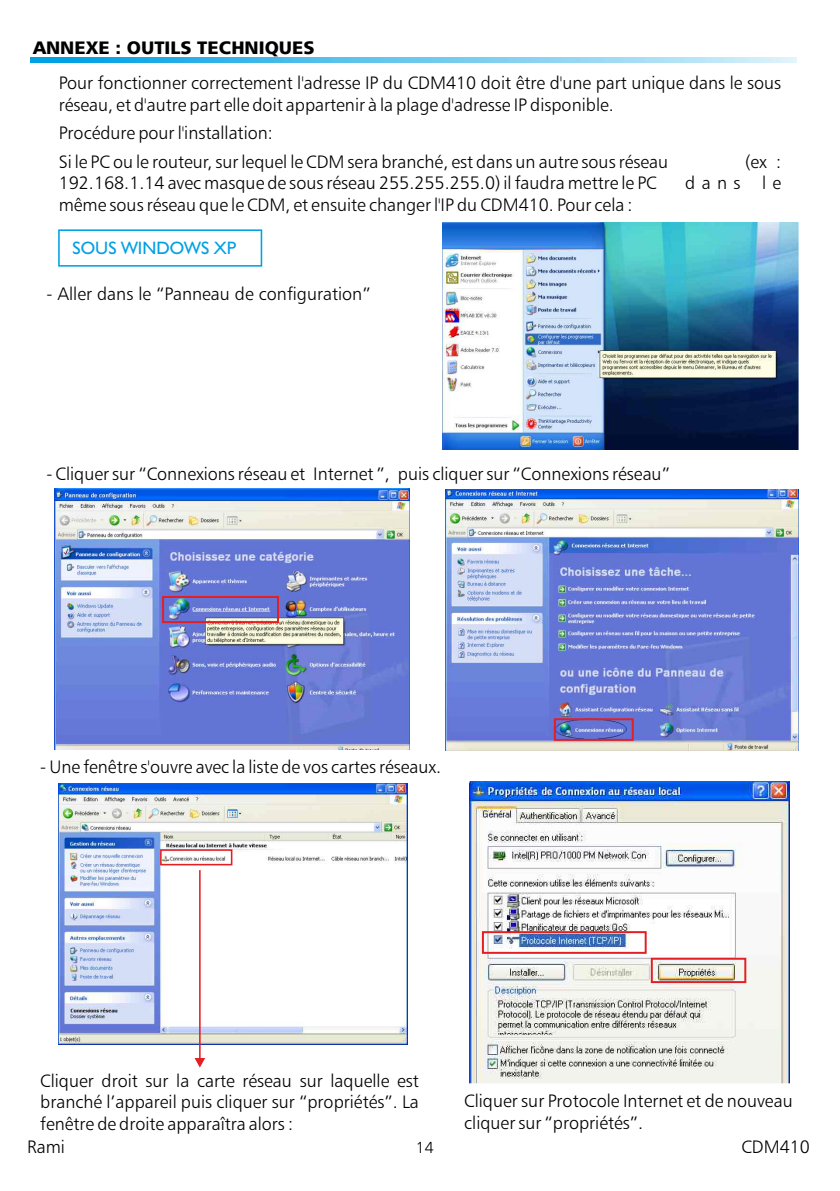
<style>
.page{position:relative;width:840px;height:1191px;background:#fff}
.page>*{position:absolute;margin:0;border:0;box-sizing:border-box;transform-origin:0 0}
.t1{font:18px/21.6px "Humanist 777 BT Light B";color:#000}
.t2{font:18px "Humanist 777 BT Black B";color:#000}
.t3{font:18px "Humanist 521 BT";color:#00a1e3}
.t4{font:16px "Humanist 777 BT Light B";color:#000}
</style>
<div class="page">
<svg style="left:30px;top:57px;width:766px;height:5px;background:#69c7ee"></svg>
<img style="left:54px;top:488px;width:355px;height:261px">
<div style="left:162px;top:596px;width:117px;height:27px;border:2px solid #e31f24"></div>
<img style="left:445px;top:489px;width:353px;height:261px">
<div style="left:553px;top:718px;width:80px;height:23px;border:2px solid #e31f24"></div>
<img style="left:58px;top:783px;width:349px;height:261px">
<div style="left:160px;top:849px;width:72px;height:16px;border:2px solid #e31f24"></div>
<svg style="left:194px;top:870px;width:11px;height:197px"></svg>
<img style="left:469px;top:782px;width:319px;height:300px">
<svg style="left:469px;top:1082px;width:321px;height:2px"></svg>
<div style="left:481px;top:931px;width:165px;height:22px;border:2px solid #e31f24"></div>
<div style="left:650px;top:957px;width:95px;height:26px;border:2px solid #e31f24"></div>
<img style="left:442px;top:222px;width:356px;height:227px">
<div style="left:58px;top:229px;width:204px;height:38px;border:2px solid #00a1e3"></div>
<p class="t2" style="left:33px;top:40px;width:283px">ANNEXE : OUTILS TECHNIQUES</p>
<p class="t1" style="left:59px;top:74px;width:723px">Pour fonctionner correctement l'adresse IP du CDM410 doit être d'une part unique dans le sous réseau, et d'autre part elle doit appartenir à la plage d'adresse IP disponible.</p>
<p class="t1" style="left:59px;top:120px;width:610px;line-height:28.8px">Procédure pour l'installation:<br>Si le PC ou le routeur, sur lequel le CDM sera branché, est dans un autre sous réseau</p>
<p class="t1" style="left:744px;top:152px;width:38px">(ex :</p>
<p class="t1" style="left:59px;top:174px;width:599px">192.168.1.14 avec masque de sous réseau 255.255.255.0) il faudra mettre le PC</p>
<p class="t1" style="left:684px;top:174px;width:97px">dans le</p>
<p class="t1" style="left:59px;top:195px;width:575px">même sous réseau que le CDM, et ensuite changer l'IP du CDM410. Pour cela :</p>
<p class="t3" style="left:72px;top:241px;width:165px">SOUS WINDOWS XP</p>
<p class="t1" style="left:46px;top:285px;width:325px">- Aller dans le “Panneau de configuration”</p>
<p class="t1" style="left:46px;top:465px;width:624px">- Cliquer sur “Connexions réseau et Internet ”, puis cliquer sur “Connexions réseau”</p>
<p class="t1" style="left:40px;top:758px;width:402px">- Une fenêtre s'ouvre avec la liste de vos cartes réseaux.</p>
<p class="t1" style="left:40px;top:1071px;width:380px;text-align:justify">Cliquer droit sur la carte réseau sur laquelle est branché l’appareil puis cliquer sur “propriétés”. La fenêtre de droite apparaîtra alors :</p>
<p class="t1" style="left:464px;top:1091px;width:330px">Cliquer sur Protocole Internet et de nouveau cliquer sur “propriétés”.</p>
<p class="t1" style="left:27px;top:1137px;width:39px">Rami</p>
<p class="t4" style="left:415px;top:1140px;width:19px">14</p>
<p class="t1" style="left:741px;top:1137px;width:70px">CDM410</p>
</div>
